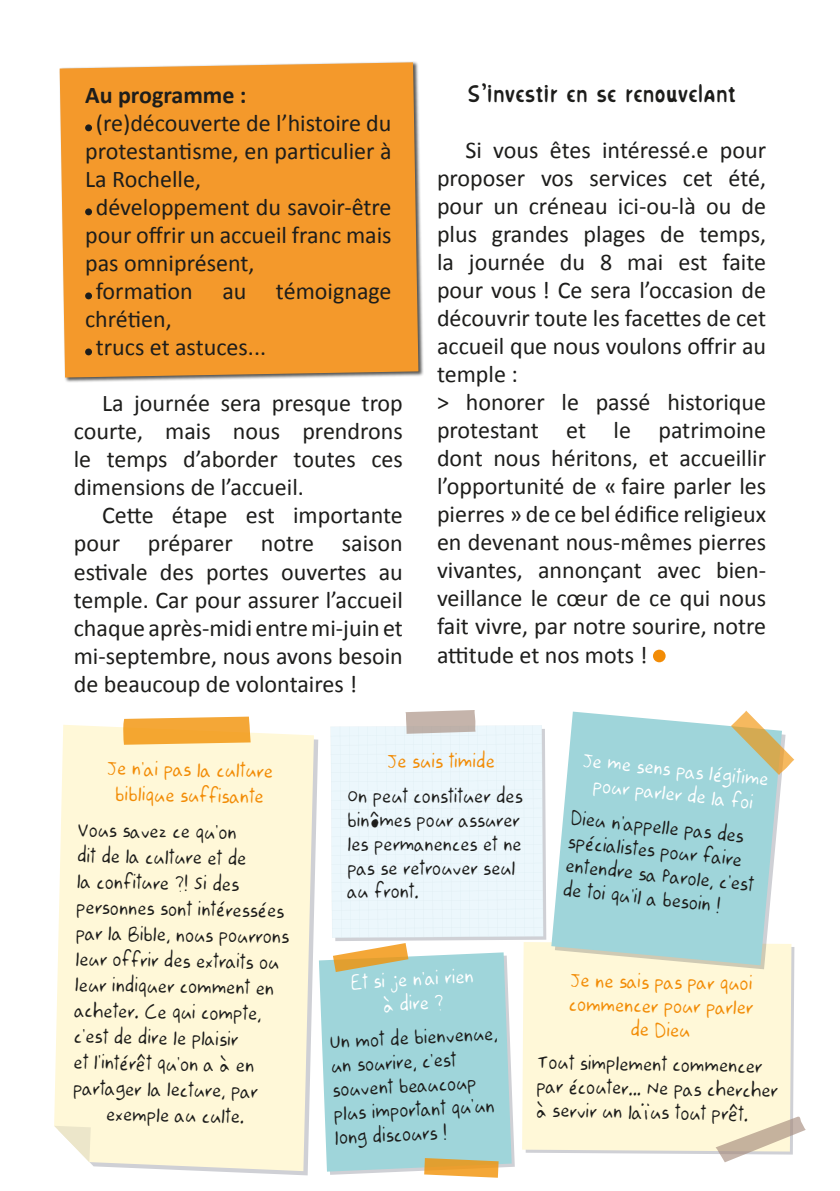
<style>
.page{position:relative;width:840px;height:1191px;background:#fff}
.page>*{position:absolute;margin:0;border:0;box-sizing:border-box;transform-origin:0 0}
.t1{font:24px/28px "Calibri";color:#1d1d1b;text-align:justify}
.t2{font:24px "Horny Village SEGUNDA";letter-spacing:.01em;color:#1d1d1b}
.t3{font:700 24px "Calibri";color:#1d1d1b}
.t4{font:19.4px/24px "Drawgio Sans";color:#1d1d1b}
.t5{font:19.4px/24px "Drawgio Sans";color:#f28c06;text-align:center}
.t6{font:19.4px/24px "Drawgio Sans";color:#fff;text-align:center}
.t7{font:16px "Horny Village SEGUNDA";color:#1d1d1b}
</style>
<div class="page">
<div style="left:58px;top:61px;width:365px;height:321px;background:#1d1d1b;opacity:.75"></div>
<div style="left:60px;top:62px;width:358px;height:315px;background:#f4992b"></div>
<div style="left:85px;top:124px;width:7px;height:7px;background:#1d1d1b;border-radius:50%"></div>
<div style="left:85px;top:208px;width:7px;height:7px;background:#1d1d1b;border-radius:50%"></div>
<div style="left:85px;top:292px;width:7px;height:7px;background:#1d1d1b;border-radius:50%"></div>
<div style="left:85px;top:348px;width:7px;height:7px;background:#1d1d1b;border-radius:50%"></div>
<svg style="left:652px;top:649px;width:13px;height:13px"></svg>
<div style="left:522px;top:942px;width:269px;height:209px;background:#fff8d8"></div>
<svg style="left:208px;top:739px;width:110px;height:436px"></svg>
<div style="left:54px;top:725px;width:260px;height:446px;background:#fff8d8"></div>
<svg style="left:54px;top:1125px;width:37px;height:37px"></svg>
<svg style="left:123px;top:716px;width:127px;height:29px;background:#f5b048"></svg>
<svg style="left:554px;top:775px;width:231px;height:194px;fill:#fff8d8"></svg>
<svg style="left:551px;top:711px;width:230px;height:254px;background:#abd9dc"></svg>
<svg style="left:730px;top:710px;width:63px;height:65px"></svg>
<svg style="left:334px;top:729px;width:212px;height:212px"></svg>
<svg style="left:330px;top:710px;width:213px;height:227px;background:#eaf4f8"></svg>
<svg style="left:327px;top:1073px;width:187px;height:101px"></svg>
<div style="left:319px;top:952px;width:192px;height:219px;background:#9fd5da"></div>
<svg style="left:333px;top:943px;width:75px;height:29px"></svg>
<svg style="left:411px;top:1091px;width:87px;height:86px;background:#adcdbf"></svg>
<svg style="left:715px;top:1116px;width:90px;height:46px"></svg>
<p class="t3" style="left:85px;top:80px;width:163px">Au programme :</p>
<p class="t1" style="left:96px;top:109px;width:297px">(re)découverte de l’histoire du</p>
<p class="t1" style="left:85px;top:137px;width:308px">protestantisme, en particulier à</p>
<p class="t1" style="left:85px;top:165px;width:117px">La Rochelle,</p>
<p class="t1" style="left:96px;top:193px;width:297px">développement du savoir-être</p>
<p class="t1" style="left:85px;top:221px;width:308px">pour offrir un accueil franc mais</p>
<p class="t1" style="left:85px;top:249px;width:171px">pas omniprésent,</p>
<p class="t1" style="left:96px;top:277px;width:297px">formation au témoignage</p>
<p class="t1" style="left:85px;top:305px;width:88px">chrétien,</p>
<p class="t1" style="left:96px;top:333px;width:172px">trucs et astuces...</p>
<p class="t1" style="left:74px;top:389px;width:330px;text-indent:28px">La journée sera presque trop courte, mais nous prendrons le temps d’aborder toutes ces dimensions de l’accueil.</p>
<p class="t1" style="left:74px;top:501px;width:330px;text-indent:28px">Cette étape est importante pour préparer notre saison estivale des portes ouvertes au temple. Car pour assurer l’accueil chaque après-midi entre mi-juin et mi-septembre, nous avons besoin de beaucoup de volontaires !</p>
<p class="t2" style="left:467px;top:82px;width:269px">S’investir en se renouvelant</p>
<p class="t1" style="left:437px;top:136px;width:330px;text-align:left;text-indent:28px">Si vous êtes intéressé.e pour proposer vos services cet été, pour un créneau ici-ou-là ou de plus grandes plages de temps, la journée du 8 mai est faite pour vous ! Ce sera l’occasion de découvrir toute les facettes de cet accueil que nous voulons offrir au temple :<br>&gt; honorer le passé historique protestant et le patrimoine dont nous héritons, et accueillir l’opportunité de « faire parler les pierres » de ce bel édifice religieux en devenant nous-mêmes pierres vivantes, annonçant avec bien&shy;veillance le cœur de ce qui nous fait vivre, par notre sourire, notre attitude et nos mots !</p>
<p class="t5" style="left:107px;top:754px;width:167px;line-height:25.8px;rotate:1deg">Je n’ai pas la culture biblique suffisante</p>
<p class="t4" style="left:78px;top:817px;width:160px;rotate:1deg">Vous savez ce qu’on</p>
<p class="t4" style="left:77px;top:843px;width:170px;rotate:1deg">dit de la culture et de</p>
<p class="t4" style="left:77px;top:869px;width:164px;rotate:1deg">la confiture ?! Si des</p>
<p class="t4" style="left:76px;top:894px;width:209px;rotate:1deg">personnes sont intéressées</p>
<p class="t4" style="left:76px;top:920px;width:215px;rotate:1deg">par la Bible, nous pourrons</p>
<p class="t4" style="left:76px;top:946px;width:205px;rotate:1deg">leur offrir des extraits ou</p>
<p class="t4" style="left:75px;top:972px;width:200px;rotate:1deg">leur indiquer comment en</p>
<p class="t4" style="left:75px;top:998px;width:188px;rotate:1deg">acheter. Ce qui compte,</p>
<p class="t4" style="left:74px;top:1023px;width:165px;rotate:1deg">c’est de dire le plaisir</p>
<p class="t4" style="left:74px;top:1049px;width:182px;rotate:1deg">et l’intérêt qu’on a à en</p>
<p class="t4" style="left:73px;top:1075px;width:186px;rotate:1deg">partager la lecture, par</p>
<p class="t4" style="left:106px;top:1101px;width:140px;rotate:1deg">exemple au culte.</p>
<p class="t5" style="left:387px;top:748px;width:109px">Je suis timide</p>
<p class="t4" style="left:347px;top:783px;width:177px">On peut constituer des binômes pour assurer les permanences et ne pas se retrouver seul au front.</p>
<p class="t6" style="left:583px;top:747px;width:188px;rotate:6deg">Je me sens pas légitime pour parler de la foi</p>
<p class="t4" style="left:571px;top:805px;width:190px;rotate:6deg">Dieu n’appelle pas des spécialistes pour faire entendre sa Parole, c’est de toi qu’il a besoin !</p>
<p class="t6" style="left:350px;top:970px;width:125px;rotate:-3deg">Et si je n’ai rien à dire ?</p>
<p class="t4" style="left:329px;top:1029px;width:169px;rotate:-3deg">Un mot de bienvenue, un sourire, c’est souvent beaucoup plus important qu’un long discours !</p>
<p class="t7" style="left:415px;top:1131px;width:10px">7</p>
<p class="t5" style="left:569px;top:968px;width:186px;rotate:1deg">Je ne sais pas par quoi commencer pour parler de Dieu</p>
<p class="t4" style="left:537px;top:1049px;width:243px;rotate:1deg">Tout simplement commencer par écouter... Ne pas chercher à servir un laïus tout prêt.</p>
</div>
